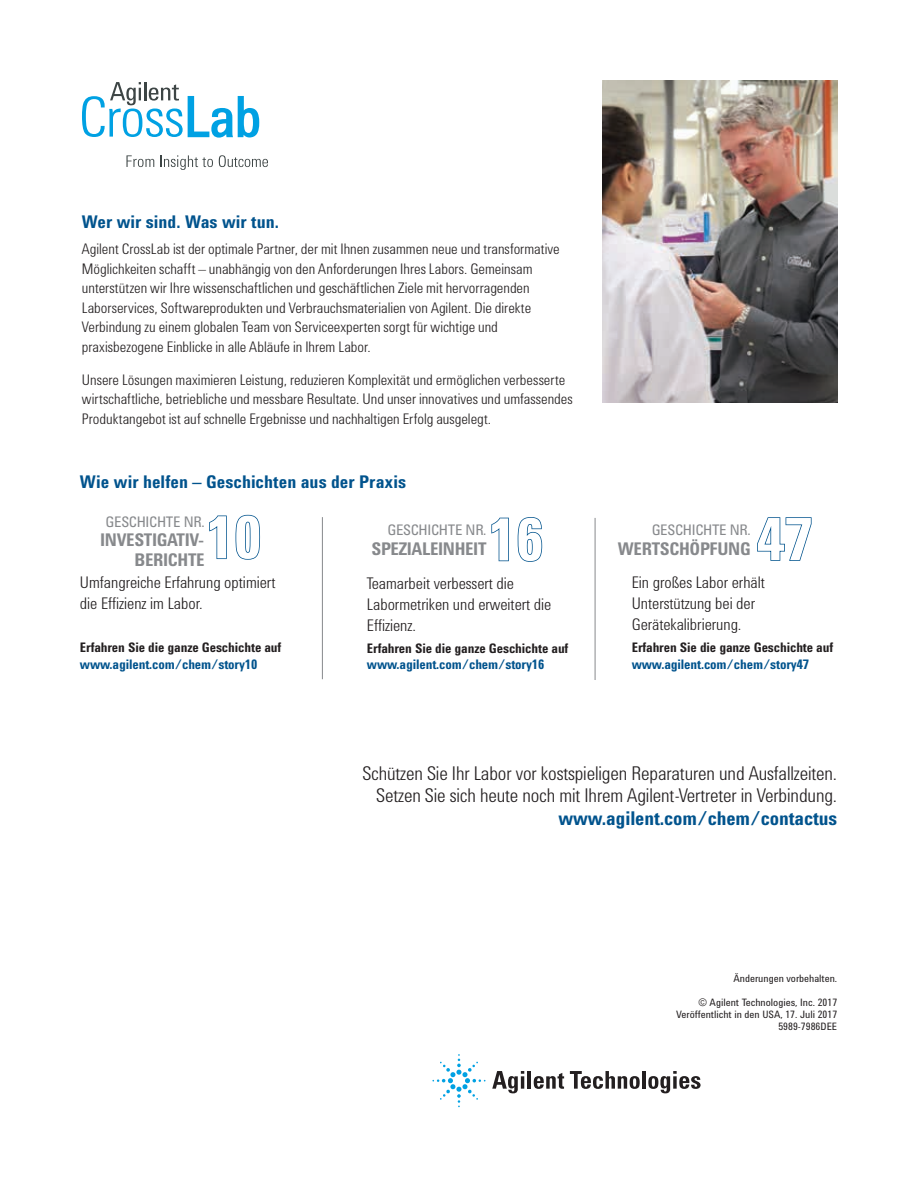
<style>
.page{position:relative;width:918px;height:1188px;background:#fff}
.page>*{position:absolute;margin:0;border:0;box-sizing:border-box;transform-origin:0 0}
.t1{font:700 60px "Agilent Condensed CFF";color:#fff}
.t2{font:300 19.5px/22.5px "Agilent Condensed CFF";letter-spacing:-.005em;color:#231f20;text-align:right}
.t3{font:700 19.5px "Agilent Condensed CFF";letter-spacing:-.005em;color:#00538d}
.t4{font:700 18px "Agilent Condensed CFF";color:#00538d}
.t5{font:700 18px/19.5px "Agilent Condensed CFF";letter-spacing:-.02em;color:#87898c;text-align:right}
.t6{font:300 16.5px/21px "Agilent Condensed CFF";color:#231f20}
.t7{font:300 15px/19.5px "Agilent Condensed CFF";color:#231f20}
.t8{font:15px "Agilent Condensed CFF";letter-spacing:-.02em;color:#87898c}
.t9{font:700 13.5px "Agilent Condensed CFF";letter-spacing:-.01em;color:#231f20}
.t10{font:700 13.5px "Agilent Condensed CFF";letter-spacing:-.01em;color:#00538d}
.t11{font:10.5px/12px "Agilent Condensed CFF";color:#231f20;text-align:right}
</style>
<div class="page">
<svg style="left:492px;top:1071px;width:32px;height:22px"></svg>
<hr style="left:528px;top:1071px;width:3px;height:18px;background:#231f20">
<svg style="left:534px;top:1073px;width:30px;height:16px"></svg>
<svg style="left:570px;top:1071px;width:70px;height:18px"></svg>
<hr style="left:642px;top:1071px;width:4px;height:18px;background:#231f20">
<svg style="left:648px;top:1071px;width:53px;height:22px"></svg>
<svg style="left:432px;top:1054px;width:54px;height:53px"></svg>
<img style="left:602px;top:81px;width:235px;height:321px">
<svg style="left:209px;top:515px;width:18px;height:45px"></svg>
<svg style="left:235px;top:514px;width:25px;height:46px"></svg>
<hr style="left:322px;top:517px;width:1px;height:162px;background:#87898c">
<hr style="left:595px;top:518px;width:1px;height:162px;background:#87898c">
<svg style="left:491px;top:517px;width:18px;height:45px"></svg>
<svg style="left:517px;top:517px;width:26px;height:45px"></svg>
<svg style="left:757px;top:517px;width:55px;height:44px"></svg>
<svg style="left:82px;top:82px;width:177px;height:56px"></svg>
<svg style="left:126px;top:155px;width:28px;height:12px"></svg>
<svg style="left:160px;top:155px;width:53px;height:15px"></svg>
<svg style="left:219px;top:155px;width:49px;height:12px"></svg>
<p class="t4" style="left:82px;top:208px;width:199px">Wer wir sind. Was wir tun.</p>
<p class="t7" style="left:82px;top:238px;width:479px">Agilent CrossLab ist der optimale Partner, der mit Ihnen zusammen neue und transformative Möglichkeiten schafft – unabhängig von den Anforderungen Ihres Labors. Gemeinsam unterstützen wir Ihre wissenschaftlichen und geschäftlichen Ziele mit hervorragenden Laborservices, Softwareprodukten und Verbrauchsmaterialien von Agilent. Die direkte Verbindung zu einem globalen Team von Serviceexperten sorgt für wichtige und praxisbezogene Einblicke in alle Abläufe in Ihrem Labor.</p>
<p class="t7" style="left:82px;top:369px;width:492px">Unsere Lösungen maximieren Leistung, reduzieren Komplexität und ermöglichen verbesserte wirtschaftliche, betriebliche und messbare Resultate. Und unser innovatives und umfassendes<br>Produktangebot ist auf schnelle Ergebnisse und nachhaltigen Erfolg ausgelegt.</p>
<p class="t4" style="left:80px;top:468px;width:328px">Wie wir helfen – Geschichten aus der Praxis</p>
<h1 class="t1" style="left:206px;top:492px;width:57px">10</h1>
<p class="t8" style="left:106px;top:510px;width:101px">GESCHICHTE NR.</p>
<p class="t5" style="left:100px;top:530px;width:106px">INVESTIGATIV-<br>BERICHTE</p>
<h1 class="t1" style="left:488px;top:495px;width:57px">16</h1>
<p class="t8" style="left:387px;top:519px;width:101px">GESCHICHTE NR.</p>
<p class="t5" style="left:371px;top:538px;width:117px">SPEZIALEINHEIT</p>
<p class="t8" style="left:652px;top:519px;width:101px">GESCHICHTE NR.</p>
<p class="t5" style="left:618px;top:538px;width:134px">WERTSCHÖPFUNG</p>
<h1 class="t1" style="left:757px;top:494px;width:57px">47</h1>
<p class="t6" style="left:80px;top:571px;width:197px">Umfangreiche Erfahrung optimiert die Effizienz im Labor.</p>
<p class="t6" style="left:367px;top:571px;width:186px">Teamarbeit verbessert die<br>Labormetriken und erweitert die<br>Effizienz.</p>
<p class="t6" style="left:632px;top:571px;width:135px">Ein großes Labor erhält<br>Unterstützung bei der<br>Gerätekalibrierung.</p>
<p class="t9" style="left:80px;top:638px;width:203px">Erfahren Sie die ganze Geschichte auf</p>
<p class="t10" style="left:80px;top:654px;width:179px">www.agilent.com/chem/story10</p>
<p class="t9" style="left:367px;top:638px;width:203px">Erfahren Sie die ganze Geschichte auf</p>
<p class="t10" style="left:367px;top:654px;width:179px">www.agilent.com/chem/story16</p>
<p class="t9" style="left:632px;top:637px;width:203px">Erfahren Sie die ganze Geschichte auf</p>
<p class="t10" style="left:632px;top:654px;width:179px">www.agilent.com/chem/story47</p>
<h2 class="t2" style="left:362px;top:760px;width:476px">Schützen Sie Ihr Labor vor kostspieligen Reparaturen und Ausfallzeiten.<br>Setzen Sie sich heute noch mit Ihrem Agilent-Vertreter in Verbindung.</h2>
<h2 class="t3" style="left:559px;top:803px;width:280px">www.agilent.com/chem/contactus</h2>
<p class="t11" style="left:734px;top:972px;width:105px">Änderungen vorbehalten.</p>
<p class="t11" style="left:676px;top:996px;width:162px">© Agilent Technologies, Inc. 2017<br>Veröffentlicht in den USA, 17. Juli 2017<br>5989-7986DEE</p>
</div>
